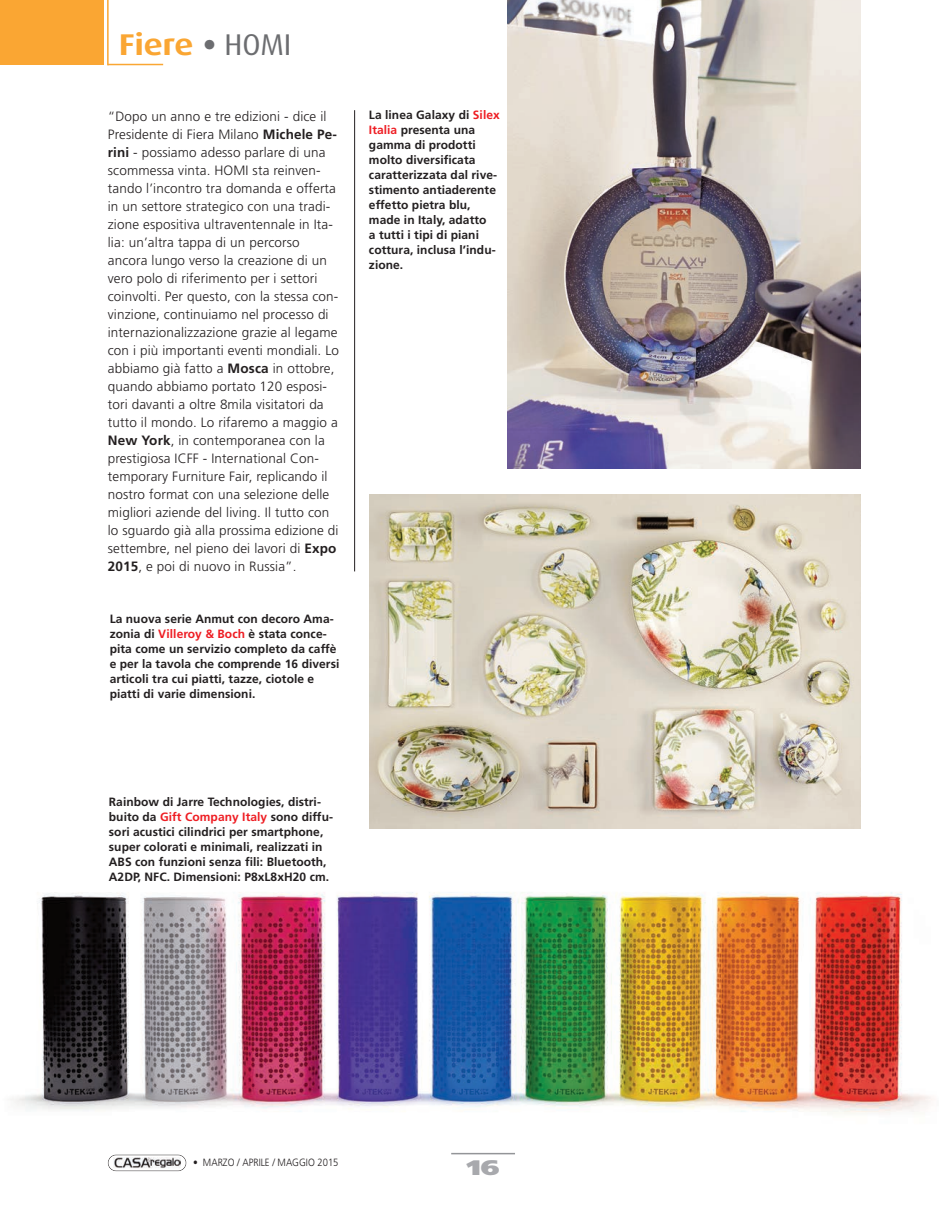
<style>
.page{position:relative;width:939px;height:1214px;background:#fff}
.page>*{position:absolute;margin:0;border:0;box-sizing:border-box;transform-origin:0 0}
.t1{font:700 30px "Dax Wide";color:#faa633}
.t2{font:900 21px "Frutiger";color:#a8a9ad;scale:1.3 1}
.t3{font:300 13.5px/18px "Frutiger";letter-spacing:.01em;color:#231f20}
.t4{font:700 12px/15px "Frutiger";letter-spacing:.005em;color:#231f20}
.t5{font:300 10.5px "Frutiger";color:#231f20;scale:.9 1}
.s1{color:#6c6d70}
.s2{font-family:"Dax";font-weight:400;color:#6c6d70}
.s3{font-weight:700}
.s4{color:#ee1d23}
</style>
<div class="page">
<img style="left:10px;top:892px;width:923px;height:280px">
<div style="left:0;top:0;width:104px;height:65px;background:#faa633"></div>
<hr style="left:107px;top:0;width:2px;height:65px;background:#faa633">
<hr style="left:108px;top:64px;width:55px;height:1px;background:#faa633">
<div style="left:108px;top:1154px;width:78px;height:17px;border:1px solid #231f20;border-radius:8px"></div>
<img style="left:113px;top:1157px;width:68px;height:11px">
<hr style="left:451px;top:1153px;width:64px;height:1px;background:#939598">
<hr style="left:354px;top:110px;width:1px;height:461px;background:#231f20">
<img style="left:507px;top:0;width:353px;height:468px">
<img style="left:369px;top:495px;width:491px;height:333px">
<h1 class="t1" style="left:119px;top:27px;width:174px">Fiere <span class="s1">•</span> <span class="s2">HOMI</span></h1>
<p class="t3" style="left:108px;top:109px;width:233px">“Dopo un anno e tre edizioni - dice il Presidente di Fiera Milano <span class="s3">Michele Pe&shy;rini</span> - possiamo adesso parlare di una scommessa vinta. HOMI sta reinven&shy;tando l’incontro tra domanda e offerta in un settore strategico con una tradi&shy;zione espositiva ultraventennale in Ita&shy;lia: un’altra tappa di un percorso ancora lungo verso la creazione di un vero polo di riferimento per i settori coinvolti. Per questo, con la stessa con&shy;vinzione, continuiamo nel processo di internazionalizzazione grazie al legame con i più importanti eventi mondiali. Lo abbiamo già fatto a <span class="s3">Mosca</span> in ottobre, quando abbiamo portato 120 esposi&shy;tori davanti a oltre 8mila visitatori da tutto il mondo. Lo rifaremo a maggio a <span class="s3">New York</span>, in contemporanea con la prestigiosa ICFF - International Con&shy;temporary Furniture Fair, replicando il nostro format con una selezione delle migliori aziende del living. Il tutto con lo sguardo già alla prossima edizione di settembre, nel pieno dei lavori di <span class="s3">Expo 2015</span>, e poi di nuovo in Russia”.</p>
<p class="t4" style="left:110px;top:612px;width:231px">La nuova serie Anmut con decoro Ama&shy;zonia di <span class="s4">Villeroy &amp; Boch</span> è stata conce&shy;pita come un servizio completo da caffè e per la tavola che comprende 16 diversi articoli tra cui piatti, tazze, ciotole e piatti di varie dimensioni.</p>
<p class="t4" style="left:369px;top:108px;width:132px">La linea Galaxy di <span class="s4">Silex<br>Italia</span> presenta una gamma di prodotti molto diversificata caratterizzata dal rive&shy;stimento antiaderente effetto pietra blu, made in Italy, adatto<br>a tutti i tipi di piani cottura, inclusa l’indu&shy;zione.</p>
<p class="t4" style="left:109px;top:795px;width:226px">Rainbow di Jarre Technologies, distri&shy;buito da <span class="s4">Gift Company Italy</span> sono diffu&shy;sori acustici cilindrici per smartphone, super colorati e minimali, realizzati in ABS con funzioni senza fili: Bluetooth, A2DP, NFC. Dimensioni: P8xL8xH20 cm.</p>
<p class="t5" style="left:193px;top:1158px;width:163px">• MARZO / APRILE / MAGGIO 2015</p>
<h2 class="t2" style="left:466px;top:1159px;width:27px">16</h2>
</div>
